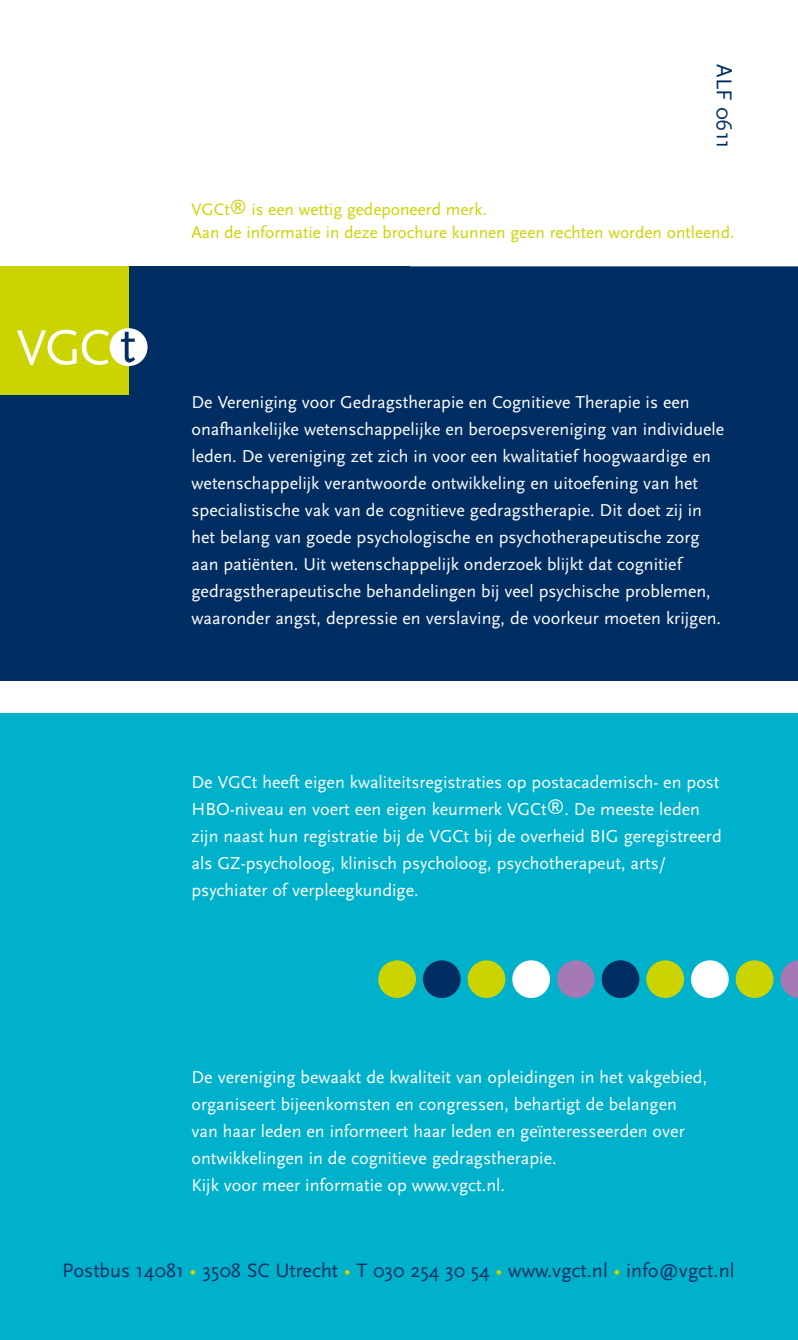
<style>
.page{position:relative;width:798px;height:1340px;background:#fff}
.page>*{position:absolute;margin:0;border:0;box-sizing:border-box;transform-origin:0 0}
.t1{font:22.5px "Scala Sans";color:#002e62}
.t2{font:20.25px "Scala Sans";color:#002e62}
.t3{font:18px/27px "Scala Sans";color:#fff}
.t4{font:17.32px/22.5px "Scala Sans";color:#cbd400}
.s1{color:#cbd400}
</style>
<div class="page">
<div style="left:0;top:713px;width:797px;height:626px;background:#00b1cb"></div>
<div style="left:0;top:306px;width:797px;height:374px;background:#002e62"></div>
<div style="left:0;top:266px;width:409px;height:119px;background:#002e62"></div>
<div style="left:409px;top:266px;width:388px;height:40px;background:#002e62"></div>
<div style="left:690px;top:960px;width:38px;height:38px;background:#fff;border-radius:50%"></div>
<div style="left:735px;top:960px;width:38px;height:38px;background:#cbd400;border-radius:50%"></div>
<svg style="left:780px;top:960px;width:17px;height:38px"></svg>
<div style="left:601px;top:960px;width:38px;height:38px;background:#002e62;border-radius:50%"></div>
<div style="left:556px;top:960px;width:38px;height:38px;background:#a479b4;border-radius:50%"></div>
<div style="left:512px;top:960px;width:38px;height:38px;background:#fff;border-radius:50%"></div>
<div style="left:423px;top:960px;width:37px;height:38px;background:#002e62;border-radius:50%"></div>
<div style="left:378px;top:960px;width:38px;height:38px;background:#cbd400;border-radius:50%"></div>
<div style="left:646px;top:960px;width:37px;height:38px;background:#cbd400;border-radius:50%"></div>
<div style="left:467px;top:960px;width:38px;height:38px;background:#cbd400;border-radius:50%"></div>
<div style="left:0;top:266px;width:128px;height:129px;background:#cbd400"></div>
<div style="left:110px;top:328px;width:37px;height:38px;background:#fff;border-radius:50%"></div>
<svg style="left:17px;top:330px;width:92px;height:35px"></svg>
<svg style="left:121px;top:332px;width:14px;height:30px"></svg>
<p class="t1" style="left:736px;top:64px;width:87px;rotate:90deg">ALF 0611</p>
<p class="t4" style="left:191px;top:199px;width:544px">VGCt® is een wettig gedeponeerd merk.<br>Aan de informatie in deze brochure kunnen geen rechten worden ontleend.</p>
<p class="t3" style="left:191px;top:389px;width:534px">De Vereniging voor Gedragstherapie en Cognitieve Therapie is een onafhankelijke wetenschappelijke en beroepsvereniging van individuele leden. De vereniging zet zich in voor een kwalitatief hoogwaardige en wetenschappelijk verantwoorde ontwikkeling en uitoefening van het specialistische vak van de cognitieve gedragstherapie. Dit doet zij in het belang van goede psychologische en psychotherapeutische zorg aan patiënten. Uit wetenschappelijk onderzoek blijkt dat cognitief gedragstherapeutische behandelingen bij veel psychische problemen, waaronder angst, depressie en verslaving, de voorkeur moeten krijgen.</p>
<p class="t3" style="left:191px;top:769px;width:531px">De VGCt heeft eigen kwaliteitsregistraties op postacademisch- en post HBO-niveau en voert een eigen keurmerk VGCt®. De meeste leden zijn naast hun registratie bij de VGCt bij de overheid BIG geregistreerd als GZ-psycholoog, klinisch psycholoog, psychotherapeut, arts/ psychiater of verpleegkundige.</p>
<p class="t3" style="left:191px;top:1063px;width:517px">De vereniging bewaakt de kwaliteit van opleidingen in het vakgebied, organiseert bijeenkomsten en congressen, behartigt de belangen van haar leden en informeert haar leden en geïnteresseerden over ontwikkelingen in de cognitieve gedragstherapie.<br>Kijk voor meer informatie op www.vgct.nl.</p>
<p class="t2" style="left:62px;top:1259px;width:673px">Postbus 14081 <span class="s1">•</span> 3508 SC Utrecht <span class="s1">•</span> T 030 254 30 54 <span class="s1">•</span> www.vgct.nl <span class="s1">•</span> info@vgct.nl</p>
</div>
